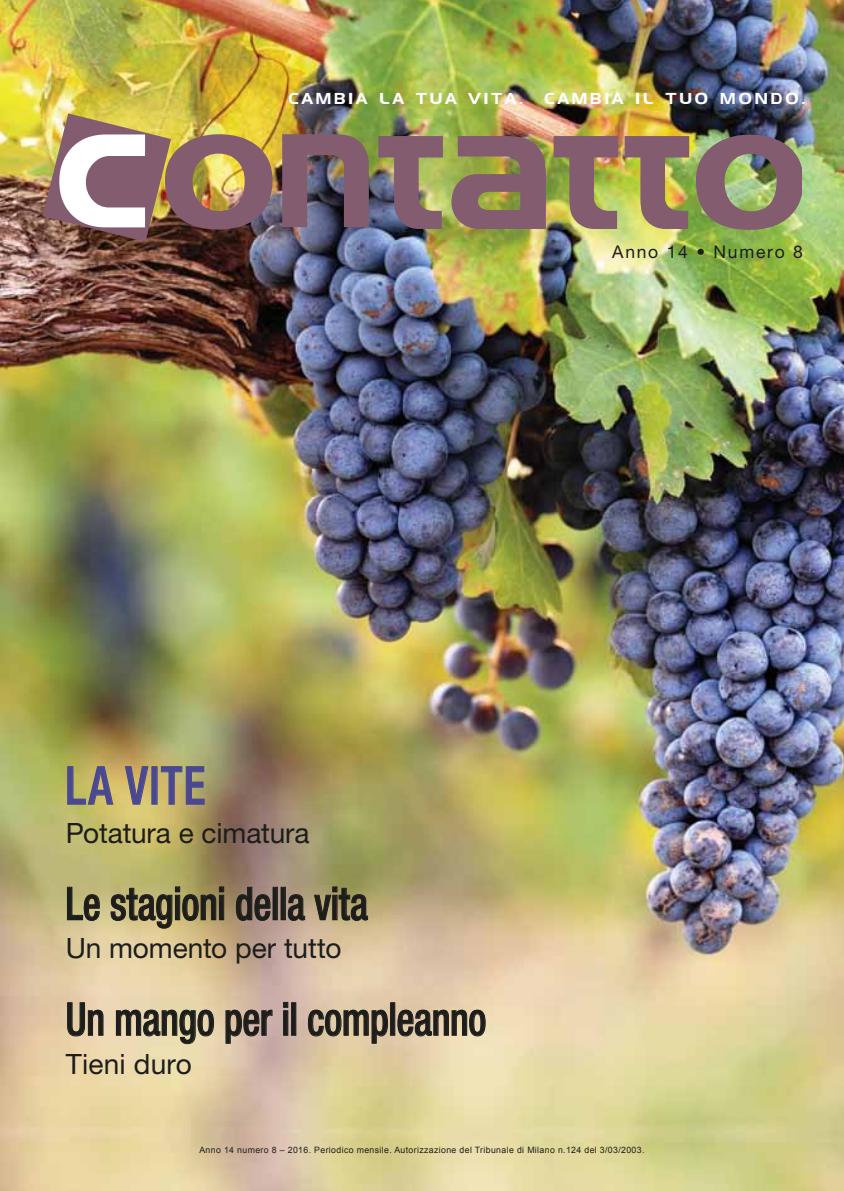
<style>
.page{position:relative;width:844px;height:1191px;background:#fff}
.page>*{position:absolute;margin:0;border:0;box-sizing:border-box;transform-origin:0 0}
.t1{font:500 condensed 52.5px "Helvetica Neue LT Std";letter-spacing:.04em;color:#4a4891;scale:.86 1}
.t2{font:500 condensed 45.5px "Helvetica Neue LT Std";letter-spacing:-.01em;color:#1d1d1b;scale:.85 1}
.t3{font:28px "Helvetica Neue LT Std";letter-spacing:-.005em;color:#1d1d1b}
.t4{font:17.5px "Helvetica Neue LT Pro";letter-spacing:.1em;color:#1d1d1b}
.t5{font:15.75px "Denmark";letter-spacing:.19em;color:#fff}
.t6{font:8.75px "Arial";letter-spacing:.04em;color:#1d1d1b}
</style>
<div class="page">
<img style="left:0;top:0;width:843px;height:1191px">
<img style="left:43px;top:113px;width:326px;height:129px">
<img style="left:378px;top:136px;width:240px;height:93px">
<img style="left:624px;top:136px;width:65px;height:93px">
<img style="left:695px;top:135px;width:106px;height:95px">
<svg style="left:67px;top:765px;width:47px;height:40px;background:#b3a869"></svg>
<svg style="left:124px;top:765px;width:25px;height:40px"></svg>
<div style="left:151px;top:766px;width:7px;height:38px;border:1px solid #4a4891"></div>
<svg style="left:160px;top:765px;width:45px;height:40px;background:#aca073"></svg>
<svg style="left:67px;top:886px;width:33px;height:35px"></svg>
<svg style="left:110px;top:886px;width:114px;height:42px;background:#a49765"></svg>
<svg style="left:236px;top:886px;width:34px;height:35px"></svg>
<div style="left:273px;top:887px;width:4px;height:33px;border:1px solid #1d1d1b"></div>
<div style="left:281px;top:887px;width:4px;height:33px;border:1px solid #1d1d1b"></div>
<svg style="left:288px;top:890px;width:17px;height:31px"></svg>
<svg style="left:314px;top:886px;width:54px;height:36px;background:#948960"></svg>
<svg style="left:67px;top:1002px;width:36px;height:34px"></svg>
<svg style="left:116px;top:1006px;width:98px;height:38px;background:#c1b493"></svg>
<svg style="left:225px;top:1009px;width:47px;height:35px;background:#af998b"></svg>
<div style="left:283px;top:1010px;width:5px;height:25px;border:1px solid #1d1d1b"></div>
<svg style="left:283px;top:1002px;width:5px;height:5px"></svg>
<div style="left:291px;top:1002px;width:5px;height:33px;border:1px solid #1d1d1b"></div>
<svg style="left:308px;top:1009px;width:80px;height:35px;background:#b9a78b"></svg>
<div style="left:390px;top:1002px;width:5px;height:33px;border:1px solid #1d1d1b"></div>
<svg style="left:397px;top:1005px;width:88px;height:31px;background:#bbaa8e"></svg>
<h3 class="t5" style="left:288px;top:89px;width:236px">CAMBIA LA TUA VITA.</h3>
<h3 class="t5" style="left:544px;top:89px;width:262px">CAMBIA IL TUO MONDO.</h3>
<h3 class="t4" style="left:612px;top:242px;width:192px">Anno 14 • Numero 8</h3>
<h1 class="t1" style="left:66px;top:754px;width:164px">LA VITE</h1>
<h3 class="t3" style="left:66px;top:816px;width:245px">Potatura e cimatura</h3>
<h2 class="t2" style="left:66px;top:876px;width:357px">Le stagioni della vita</h2>
<h3 class="t3" style="left:66px;top:931px;width:277px">Un momento per tutto</h3>
<h2 class="t2" style="left:66px;top:992px;width:496px">Un mango per il compleanno</h2>
<h3 class="t3" style="left:66px;top:1047px;width:128px">Tieni duro</h3>
<p class="t6" style="left:199px;top:1144px;width:446px">Anno 14 numero 8 – 2016. Periodico mensile. Autorizzazione del Tribunale di Milano n.124 del 3/03/2003.</p>
</div>
